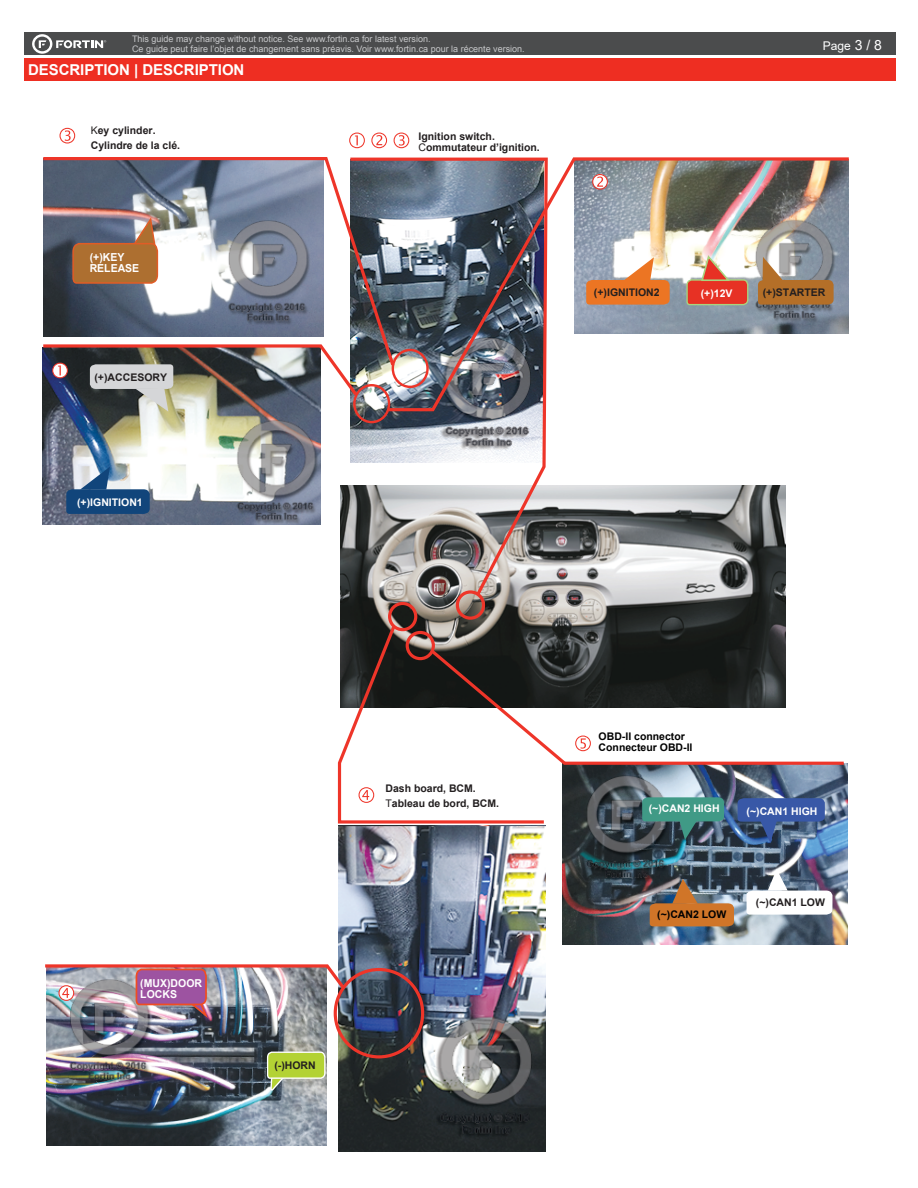
<style>
.page{position:relative;width:918px;height:1188px;background:#fff}
.page>*{position:absolute;margin:0;border:0;box-sizing:border-box;transform-origin:0 0}
.t1{font:700 15px "Arial";letter-spacing:-.005em;color:#fff}
.t2{font:12px "Arial";color:#fff}
.t3{font:700 10.95px/10.9px "Arial";color:#fff;scale:.96 1}
.t4{font:700 10.95px/10.5px "Arial";color:#fff;scale:.95 1}
.t5{font:700 10.5px/15px "Arial";color:#231f20}
.t6{font:700 10.5px/10.5px "Arial";color:#000001}
.t7{font:700 10.5px "Arial";color:#fff}
.t8{font:9px/9.8px "Arial";color:#c7c8ca}
.s1{font-weight:400}
.s2{font-size:13.95px}
</style>
<div class="page">
<div style="left:24px;top:33px;width:872px;height:22px;background:#4b4c4d"></div>
<div style="left:24px;top:58px;width:872px;height:23px;background:#ee2e22"></div>
<svg style="left:32px;top:34px;width:74px;height:20px"></svg>
<img style="left:563px;top:763px;width:285px;height:181px">
<img style="left:340px;top:485px;width:445px;height:161px">
<img style="left:338px;top:825px;width:207px;height:326px">
<img style="left:46px;top:1021px;width:281px;height:124px">
<img style="left:42px;top:412px;width:279px;height:112px">
<svg style="left:747px;top:869px;width:85px;height:46px"></svg>
<svg style="left:650px;top:879px;width:84px;height:47px"></svg>
<svg style="left:738px;top:798px;width:87px;height:45px"></svg>
<svg style="left:642px;top:797px;width:82px;height:43px"></svg>
<svg style="left:66px;top:467px;width:84px;height:47px"></svg>
<svg style="left:43px;top:157px;width:304px;height:180px"></svg>
<div style="left:456px;top:590px;width:29px;height:30px;border:3px solid #ee3529;border-radius:50%"></div>
<svg style="left:347px;top:157px;width:202px;height:441px"></svg>
<svg style="left:547px;top:646px;width:300px;height:120px"></svg>
<svg style="left:349px;top:133px;width:16px;height:15px"></svg>
<svg style="left:60px;top:128px;width:15px;height:16px"></svg>
<svg style="left:394px;top:133px;width:15px;height:15px"></svg>
<svg style="left:371px;top:133px;width:16px;height:15px"></svg>
<svg style="left:575px;top:736px;width:16px;height:15px"></svg>
<img style="left:42px;top:343px;width:318px;height:69px">
<img style="left:385px;top:157px;width:464px;height:256px">
<div style="left:334px;top:968px;width:90px;height:90px;border:3px solid #ee3529;border-radius:50%"></div>
<div style="left:388px;top:602px;width:29px;height:29px;border:3px solid #ee3529;border-radius:50%"></div>
<svg style="left:337px;top:622px;width:210px;height:202px"></svg>
<img style="left:45px;top:963px;width:303px;height:58px">
<svg style="left:72px;top:215px;width:87px;height:69px"></svg>
<svg style="left:266px;top:1051px;width:60px;height:39px"></svg>
<p class="t8" style="left:132px;top:34px;width:394px">This guide may change without notice. See www.fortin.ca for latest version.<br>Ce guide peut faire l’objet de changement sans préavis. Voir www.fortin.ca pour la récente version.</p>
<h1 class="t1" style="left:28px;top:59px;width:218px">DESCRIPTION | DESCRIPTION</h1>
<p class="t5" style="left:91px;top:123px;width:91px"><span class="s1">K</span>ey cylinder.<br>Cylindre de la clé.</p>
<p class="t4" style="left:90px;top:252px;width:54px">(+)KEY<br>RELEASE</p>
<p class="t5" style="left:94px;top:370px;width:74px">(+)ACCESORY</p>
<p class="t7" style="left:77px;top:495px;width:67px">(+)IGNITION1</p>
<p class="t5" style="left:419px;top:131px;width:123px;line-height:10.5px">Ignition switch.<br><span class="s1">C</span>ommutateur d’ignition.</p>
<h2 class="t2" style="left:823px;top:38px;width:61px">Page <span class="s2">3 / 8</span></h2>
<p class="t5" style="left:594px;top:285px;width:67px">(+)IGNITION2</p>
<p class="t7" style="left:701px;top:286px;width:33px">(+)12V</p>
<p class="t5" style="left:763px;top:285px;width:64px">(+)STARTER</p>
<p class="t3" style="left:140px;top:978px;width:66px">(MUX)DOOR<br>LOCKS</p>
<p class="t5" style="left:385px;top:781px;width:115px">Dash board, BCM.<br><span class="s1">T</span>ableau de bord, BCM.</p>
<p class="t5" style="left:274px;top:1058px;width:43px">(-)HORN</p>
<p class="t6" style="left:599px;top:731px;width:95px">OBD-II connector<br>Connecteur OBD-II</p>
<p class="t7" style="left:649px;top:801px;width:72px">(~)CAN2 HIGH</p>
<p class="t7" style="left:747px;top:804px;width:72px">(~)CAN1 HIGH</p>
<p class="t6" style="left:657px;top:910px;width:71px">(~)CAN2 LOW</p>
<p class="t5" style="left:756px;top:895px;width:71px">(~)CAN1 LOW</p>
</div>
